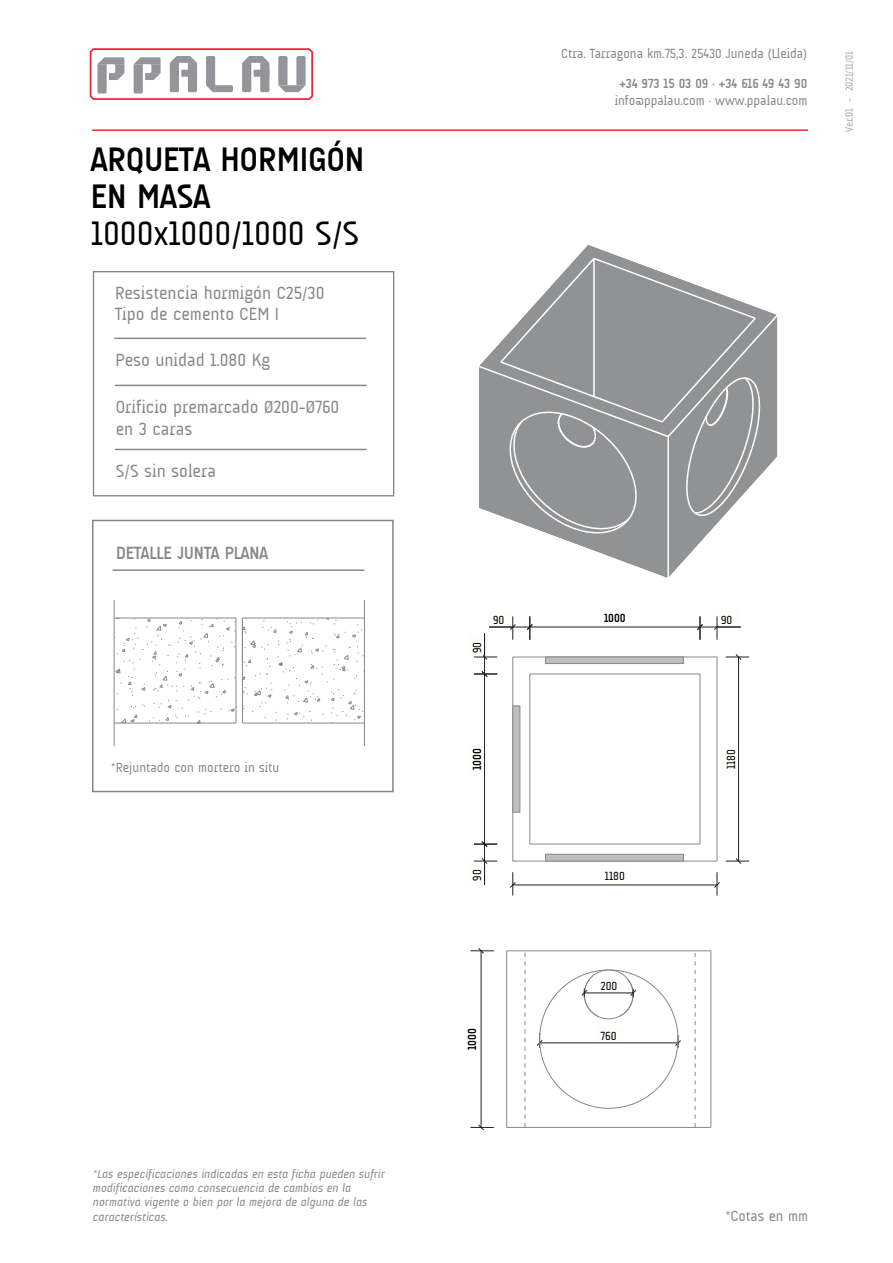
<style>
.page{position:relative;width:893px;height:1263px;background:#fff}
.page>*{position:absolute;margin:0;border:0;box-sizing:border-box;transform-origin:0 0}
.t1{font:700 34.5px/36.9px "A Udimat";color:#000003}
.t2{font:34.5px "A Udimat";color:#000003}
.t3{font:18px/21.6px "A Udimat";color:#878986}
.t4{font:700 18px "A Udimat";color:#878986}
.t5{font:15px "A Udimat";color:#878986}
.t6{font:13.5px "A Udimat";color:#878986}
.t7{font:700 13.5px "A Udimat";color:#878986}
.t8{font:italic 12px/14.4px "A Udimat";color:#878986}
.t9{font:12px "A Udimat";color:#000002}
.t10{font:700 12px "A Udimat";color:#000002}
.t11{font:12px "A Udimat";color:#000005}
.t12{font:700 12px "A Udimat";color:#000005}
.t13{font:10.5px "A Udimat";color:#a8a9ad}
</style>
<div class="page">
<hr style="left:92px;top:129px;width:716px;height:2px;background:#ed2836">
<hr style="left:113px;top:569px;width:251px;height:2px;background:#878986">
<div style="left:92px;top:520px;width:301px;height:272px;border:2px solid #878986"></div>
<svg style="left:115px;top:617px;width:249px;height:106px"></svg>
<hr style="left:114px;top:618px;width:122px;height:1px;background:#878986">
<hr style="left:114px;top:723px;width:122px;height:1px;background:#878986">
<hr style="left:114px;top:600px;width:1px;height:146px;background:#878986">
<hr style="left:364px;top:600px;width:1px;height:146px;background:#878986">
<hr style="left:242px;top:618px;width:1px;height:105px;background:#878986">
<hr style="left:236px;top:618px;width:1px;height:105px;background:#878986">
<hr style="left:242px;top:723px;width:122px;height:1px;background:#878986">
<hr style="left:242px;top:618px;width:122px;height:1px;background:#878986">
<div style="left:93px;top:271px;width:301px;height:225px;border:1px solid #878986"></div>
<hr style="left:114px;top:338px;width:252px;height:1px;background:#878986">
<hr style="left:115px;top:385px;width:251px;height:1px;background:#878986">
<hr style="left:115px;top:449px;width:251px;height:1px;background:#878986">
<svg style="left:90px;top:48px;width:223px;height:52px"></svg>
<svg style="left:479px;top:245px;width:299px;height:333px"></svg>
<hr style="left:716px;top:657px;width:1px;height:204px;background:#878986">
<hr style="left:513px;top:861px;width:204px;height:1px;background:#878986">
<hr style="left:513px;top:657px;width:204px;height:1px;background:#878986">
<hr style="left:699px;top:674px;width:1px;height:170px;background:#878986">
<hr style="left:530px;top:674px;width:170px;height:1px;background:#878986">
<hr style="left:529px;top:674px;width:1px;height:170px;background:#878986">
<hr style="left:530px;top:844px;width:170px;height:1px;background:#878986">
<hr style="left:512px;top:657px;width:1px;height:204px;background:#878986">
<div style="left:545px;top:854px;width:138px;height:7px;background:#c0bdbe;border:1px solid #878986"></div>
<div style="left:545px;top:657px;width:138px;height:7px;background:#c0bdbe;border:1px solid #878986"></div>
<div style="left:512px;top:706px;width:8px;height:107px;background:#c0bdbe;border:1px solid #878986"></div>
<hr style="left:513px;top:885px;width:204px;height:1px;background:#231f20">
<svg style="left:510px;top:872px;width:6px;height:24px"></svg>
<svg style="left:713px;top:872px;width:7px;height:24px"></svg>
<hr style="left:738px;top:657px;width:1px;height:204px;background:#231f20">
<svg style="left:725px;top:858px;width:24px;height:6px"></svg>
<svg style="left:725px;top:654px;width:24px;height:6px"></svg>
<hr style="left:530px;top:627px;width:170px;height:1px;background:#231f20">
<svg style="left:696px;top:616px;width:44px;height:24px"></svg>
<hr style="left:484px;top:674px;width:1px;height:170px;background:#231f20">
<svg style="left:474px;top:841px;width:23px;height:44px"></svg>
<svg style="left:474px;top:616px;width:59px;height:61px"></svg>
<div style="left:601px;top:869px;width:28px;height:15px;background:#fdfefa"></div>
<div style="left:491px;top:611px;width:20px;height:15px;background:#fdfefa"></div>
<div style="left:722px;top:745px;width:15px;height:28px;background:#fdfefa"></div>
<div style="left:601px;top:611px;width:28px;height:15px;background:#fdfefa"></div>
<div style="left:718px;top:611px;width:20px;height:15px;background:#fdfefa"></div>
<div style="left:468px;top:863px;width:15px;height:20px;background:#fdfefa"></div>
<div style="left:468px;top:745px;width:15px;height:28px;background:#fdfefa"></div>
<div style="left:468px;top:635px;width:15px;height:20px;background:#fdfefa"></div>
<hr style="left:710px;top:951px;width:1px;height:176px;background:#878986">
<hr style="left:506px;top:1127px;width:205px;height:1px;background:#878986">
<hr style="left:506px;top:951px;width:205px;height:1px;background:#878986">
<hr style="left:506px;top:951px;width:1px;height:176px;background:#878986">
<svg style="left:694px;top:951px;width:1px;height:176px"></svg>
<svg style="left:524px;top:951px;width:1px;height:176px"></svg>
<svg style="left:536px;top:970px;width:145px;height:139px"></svg>
<hr style="left:481px;top:951px;width:1px;height:176px;background:#231f20">
<svg style="left:470px;top:1124px;width:24px;height:7px"></svg>
<svg style="left:470px;top:948px;width:24px;height:6px"></svg>
<h1 class="t1" style="left:91px;top:140px;width:275px">ARQUETA HORMIGÓN<br>EN MASA</h1>
<h1 class="t2" style="left:91px;top:213px;width:270px">1000x1000/1000 S/S</h1>
<h2 class="t3" style="left:115px;top:282px;width:211px">Resistencia hormigón C25/30<br>Tipo de cemento CEM I</h2>
<h2 class="t3" style="left:115px;top:349px;width:156px">Peso unidad 1.080 Kg</h2>
<h2 class="t3" style="left:116px;top:396px;width:225px">Orificio premarcado Ø200-Ø760 en 3 caras</h2>
<h2 class="t3" style="left:116px;top:460px;width:102px">S/S sin solera</h2>
<h2 class="t4" style="left:116px;top:543px;width:154px">DETALLE JUNTA PLANA</h2>
<p class="t6" style="left:111px;top:760px;width:170px">*Rejuntado con mortero in situ</p>
<p class="t8" style="left:93px;top:1166px;width:293px">*Las especificaciones indicadas en esta ficha pueden sufrir modificaciones como consecuencia de cambios en la normativa vigente o bien por la mejora de alguna de las características.</p>
<p class="t6" style="left:561px;top:46px;width:247px">Ctra. Tarragona km.75,3. 25430 Juneda (Lleida)</p>
<p class="t7" style="left:619px;top:76px;width:189px">+34 973 15 03 09 · +34 616 49 43 90</p>
<p class="t6" style="left:614px;top:93px;width:194px">info@ppalau.com · www.ppalau.com</p>
<p class="t13" style="left:843px;top:132px;width:83px;rotate:-90deg">Ver.01 - 2021/11/01</p>
<p class="t9" style="left:493px;top:613px;width:13px">90</p>
<p class="t10" style="left:604px;top:611px;width:23px">1000</p>
<p class="t9" style="left:721px;top:613px;width:13px">90</p>
<p class="t9" style="left:470px;top:653px;width:13px;rotate:-90deg">90</p>
<p class="t10" style="left:470px;top:770px;width:23px;rotate:-90deg">1000</p>
<p class="t9" style="left:724px;top:769px;width:22px;rotate:-90deg">1180</p>
<p class="t9" style="left:470px;top:881px;width:13px;rotate:-90deg">90</p>
<p class="t9" style="left:605px;top:869px;width:22px">1180</p>
<p class="t11" style="left:600px;top:979px;width:18px">200</p>
<p class="t12" style="left:465px;top:1050px;width:23px;rotate:-90deg">1000</p>
<p class="t11" style="left:600px;top:1029px;width:18px">760</p>
<p class="t5" style="left:725px;top:1207px;width:85px">*Cotas en mm</p>
</div>
